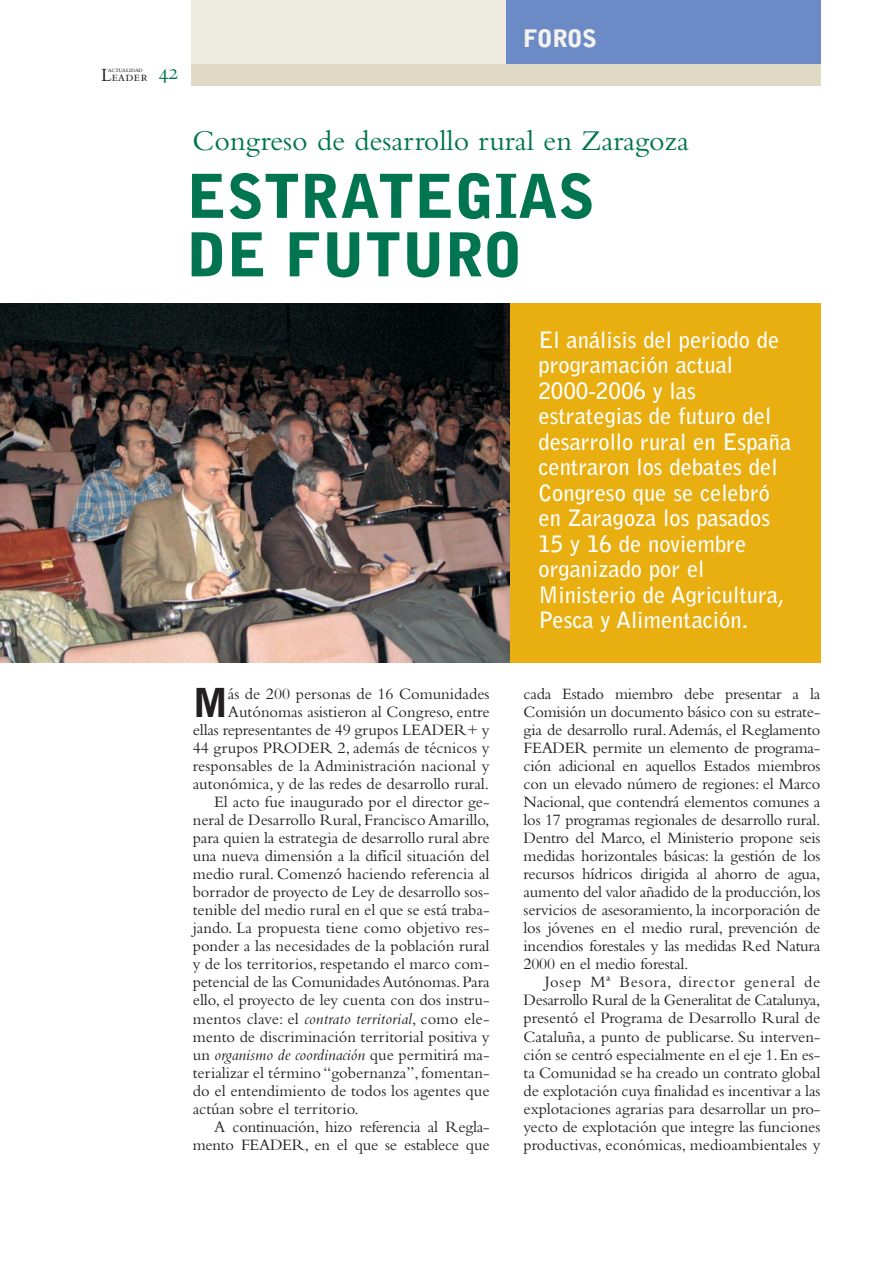
<style>
.page{position:relative;width:893px;height:1263px;background:#fff}
.page>*{position:absolute;margin:0;border:0;box-sizing:border-box;transform-origin:0 0}
.t1{font:900 60px/58.5px "Bell Gothic";color:#00754f}
.t2{font:900 39.6px "Bell Gothic";color:#231f20}
.t3{font:30px "Bembo";color:#00754f}
.t4{font:900 24px "Bell Gothic";letter-spacing:-.03em;color:#f4f2ed}
.t5{font:700 22.5px/25.5px "Bell Gothic";color:#fff}
.t6{font:22.5px "Bembo SC";color:#00754f}
.t7{font:16.5px/18px "Bembo";color:#231f20;text-align:justify}
.t8{font:italic 16.5px "Bembo";color:#231f20}
.t9{font:14.25px "Bembo SC";letter-spacing:.015em;color:#231f20}
.t10{font:7.5px "Bembo SC";letter-spacing:-.04em;color:#231f20}
.s1{font-size:19.5px}
.s2{font-style:italic}
.s3{font-style:normal}
</style>
<div class="page">
<div style="left:506px;top:303px;width:314px;height:359px;background:#e9ae0f"></div>
<div style="left:191px;top:64px;width:629px;height:21px;background:#dfd9c6"></div>
<div style="left:191px;top:0;width:315px;height:64px;background:#eeebe1"></div>
<div style="left:506px;top:0;width:314px;height:64px;background:#6c8bc6"></div>
<img style="left:0;top:303px;width:510px;height:359px">
<p class="t10" style="left:108px;top:65px;width:36px">actualidad</p>
<p class="t9" style="left:101px;top:68px;width:48px"><span class="s1">L</span>eader</p>
<h3 class="t6" style="left:159px;top:58px;width:22px">42</h3>
<h3 class="t4" style="left:523px;top:28px;width:75px">FOROS</h3>
<h3 class="t3" style="left:193px;top:130px;width:498px">Congreso de desarrollo rural en Zaragoza</h3>
<h1 class="t1" style="left:187px;top:171px;width:409px">ESTRATEGIAS<br>DE FUTURO</h1>
<p class="t5" style="left:538px;top:328px;width:254px">El análisis del periodo de programación actual<br>2000-2006 y las estrategias de futuro del desarrollo rural en España centraron los debates del<br>Congreso que se celebró en Zaragoza los pasados<br>15 y 16 de noviembre organizado por el<br>Ministerio de Agricultura,<br>Pesca y Alimentación.</p>
<h2 class="t2" style="left:193px;top:687px;width:37px">M</h2>
<p class="t7" style="left:228px;top:687px;width:263px">ás de 200 personas de 16 Comunidades</p>
<p class="t7" style="left:228px;top:705px;width:263px">Autónomas asistieron al Congreso, entre</p>
<p class="t7" style="left:193px;top:723px;width:298px">ellas representantes de 49 grupos LEADER+ y</p>
<p class="t7" style="left:193px;top:741px;width:298px">44 grupos PRODER 2, además de técnicos y</p>
<p class="t7" style="left:193px;top:759px;width:298px">responsables de la Administración nacional y</p>
<p class="t7" style="left:193px;top:777px;width:298px">autonómica, y de las redes de desarrollo rural.</p>
<p class="t7" style="left:214px;top:795px;width:277px">El acto fue inaugurado por el director ge-</p>
<p class="t7" style="left:193px;top:813px;width:298px">neral de Desarrollo Rural, Francisco Amarillo,</p>
<p class="t7" style="left:193px;top:831px;width:298px">para quien la estrategia de desarrollo rural abre</p>
<p class="t7" style="left:193px;top:849px;width:298px">una nueva dimensión a la difícil situación del</p>
<p class="t7" style="left:193px;top:867px;width:298px">medio rural. Comenzó haciendo referencia al</p>
<p class="t7" style="left:193px;top:885px;width:298px">borrador de proyecto de Ley de desarrollo sos-</p>
<p class="t7" style="left:193px;top:903px;width:298px">tenible del medio rural en el que se está traba-</p>
<p class="t7" style="left:193px;top:921px;width:298px">jando. La propuesta tiene como objetivo res-</p>
<p class="t7" style="left:193px;top:939px;width:298px">ponder a las necesidades de la población rural</p>
<p class="t7" style="left:193px;top:957px;width:298px">y de los territorios, respetando el marco com-</p>
<p class="t7" style="left:193px;top:975px;width:298px">petencial de las Comunidades Autónomas.Para</p>
<p class="t7" style="left:193px;top:993px;width:298px">ello, el proyecto de ley cuenta con dos instru-</p>
<p class="t7" style="left:193px;top:1011px;width:298px">mentos clave: el <span class="s2">contrato territorial</span>, como ele-</p>
<p class="t7" style="left:193px;top:1029px;width:298px">mento de discriminación territorial positiva y</p>
<p class="t8" style="left:193px;top:1049px;width:298px"><span class="s3">un</span> organismo de coordinación <span class="s3">que permitirá ma-</span></p>
<p class="t7" style="left:193px;top:1065px;width:298px">terializar el término “gobernanza”, fomentan-</p>
<p class="t7" style="left:193px;top:1083px;width:298px">do el entendimiento de todos los agentes que</p>
<p class="t7" style="left:193px;top:1101px;width:167px">actúan sobre el territorio.</p>
<p class="t7" style="left:214px;top:1119px;width:277px">A continuación, hizo referencia al Regla-</p>
<p class="t7" style="left:193px;top:1137px;width:298px">mento FEADER, en el que se establece que</p>
<p class="t7" style="left:524px;top:687px;width:298px">cada Estado miembro debe presentar a la Comisión un documento básico con su estrate&shy;gia de desarrollo rural.Además, el Reglamento FEADER permite un elemento de programa&shy;ción adicional en aquellos Estados miembros con un elevado número de regiones: el Marco Nacional, que contendrá elementos comunes a los 17 programas regionales de desarrollo rural.<br>Dentro del Marco, el Ministerio propone seis medidas horizontales básicas: la gestión de los recursos hídricos dirigida al ahorro de agua, aumento del valor añadido de la producción,los servicios de asesoramiento, la incorporación de los jóvenes en el medio rural, prevención de incendios forestales y las medidas Red Natura 2000 en el medio forestal.</p>
<p class="t7" style="left:524px;top:975px;width:298px;text-indent:21px">Josep Mª Besora, director general de Desarrollo Rural de la Generalitat de Catalunya, presentó el Programa de Desarrollo Rural de Cataluña, a punto de publicarse. Su interven&shy;ción se centró especialmente en el eje 1.En es&shy;ta Comunidad se ha creado un contrato global de explotación cuya finalidad es incentivar a las explotaciones agrarias para desarrollar un pro&shy;yecto de explotación que integre las funciones productivas, económicas, medioambientales y</p>
</div>
